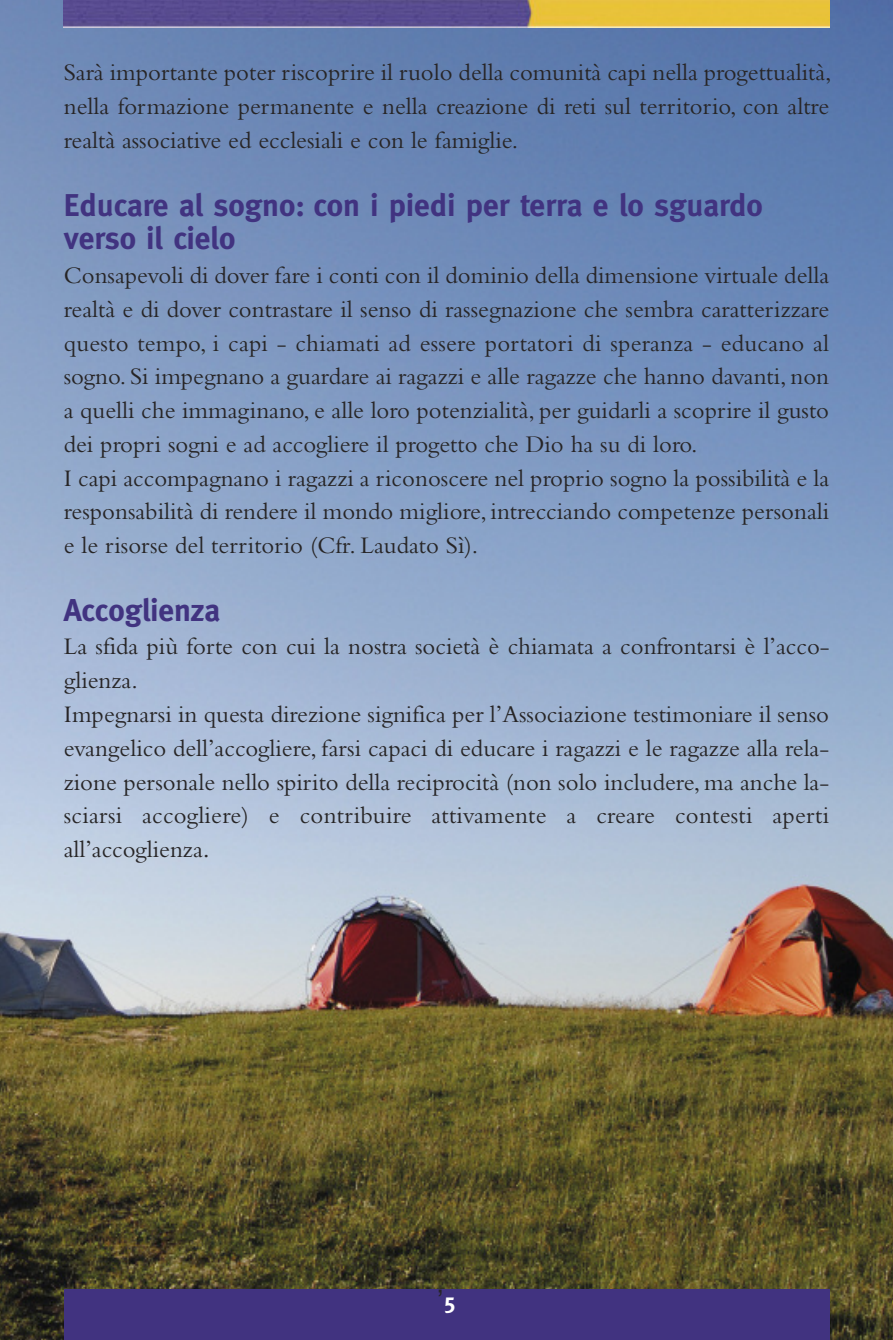
<style>
.page{position:relative;width:893px;height:1340px;background:#fff}
.page>*{position:absolute;margin:0;border:0;box-sizing:border-box;transform-origin:0 0}
.t1{font:700 31.5px/33.8px "Meta";color:#413380}
.t2{font:27px "Helvetica";color:#272526}
.t3{font:24.75px/33.8px "Bembo";color:#272526}
.s1{font-size:27px}
.s2{font-family:"Meta";font-weight:700;font-size:22.5px;color:#fff}
</style>
<div class="page">
<img style="left:0;top:0;width:893px;height:1339px">
<img style="left:64px;top:0;width:765px;height:28px">
<div style="left:64px;top:1288px;width:765px;height:51px;background:#413380"></div>
<p class="t3" style="left:64px;top:58px;width:769px;text-align:justify">Sarà importante poter riscoprire il ruolo della comunità capi nella progettualità, nella formazione permanente e nella creazione di reti sul territorio, con altre realtà associative ed ecclesiali e con le famiglie.</p>
<p class="t1" style="left:64px;top:188px;width:701px">Educare al sogno: con i piedi per terra e lo sguardo verso il cielo</p>
<p class="t3" style="left:64px;top:261px;width:767px">Consapevoli di dover fare i conti con il dominio della dimensione virtuale della realtà e di dover contrastare il senso di rassegnazione che sembra caratterizzare questo tempo, i capi - chiamati ad essere portatori di speranza - educano al sogno. Si impegnano a guardare ai ragazzi e alle ragazze che hanno davanti, non a quelli che immaginano, e alle loro potenzialità, per guidarli a scoprire il gusto dei propri sogni e ad accogliere il progetto che Dio ha su di loro.<br>I capi accompagnano i ragazzi a riconoscere nel proprio sogno la possibilità e la responsabilità di rendere il mondo migliore, intrecciando competenze personali e le risorse del territorio (Cfr. Laudato Sì).</p>
<p class="t1" style="left:64px;top:593px;width:158px">Accoglienza</p>
<p class="t3" style="left:64px;top:632px;width:767px">La sfida più forte con cui la nostra società è chiamata a confrontarsi è l’acco&shy;glienza.<br>Impegnarsi in questa direzione significa per l’Associazione testimoniare il senso evangelico dell’accogliere, farsi capaci di educare i ragazzi e le ragazze alla rela&shy;zione personale nello spirito della reciprocità (non solo includere, ma anche la&shy;sciarsi accogliere) e contribuire attivamente a creare contesti aperti all’accoglienza<span class="s1">.</span></p>
<p class="t2" style="left:437px;top:1289px;width:20px">’<span class="s2">5</span></p>
</div>
